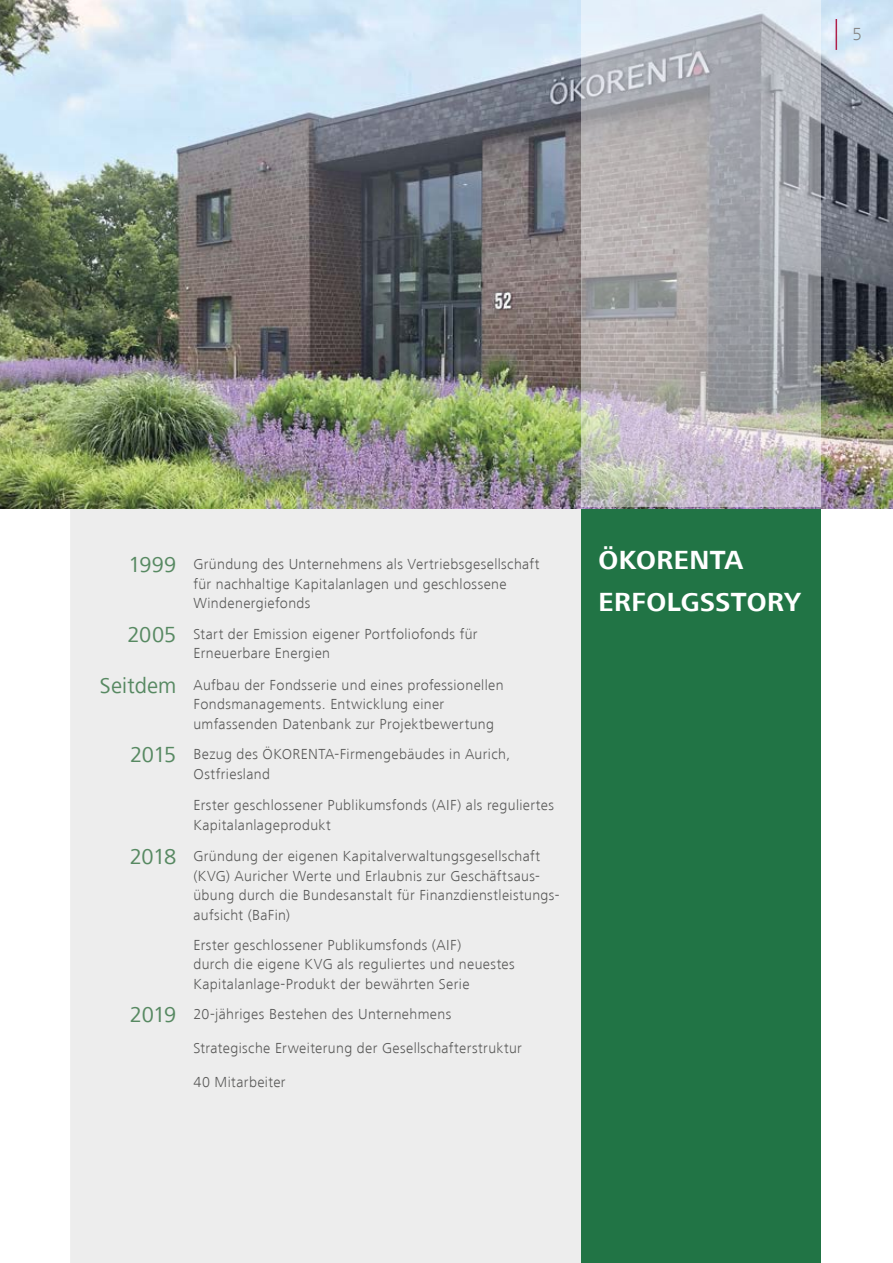
<style>
.page{position:relative;width:893px;height:1263px;background:#fff}
.page>*{position:absolute;margin:0;border:0;box-sizing:border-box;transform-origin:0 0}
.t1{font:700 27px/42px "Frutiger Next LT";letter-spacing:.015em;color:#fff}
.t2{font:300 18px "Frutiger Next LT";color:#878787}
.t3{font:300 15px/19.5px "Frutiger Next LT";letter-spacing:.025em;color:#575756}
.s1{font-weight:400;font-size:22.5px;color:#578962}
</style>
<div class="page">
<div style="left:70px;top:508px;width:511px;height:755px;background:#ededed"></div>
<div style="left:581px;top:507px;width:240px;height:756px;background:#217445"></div>
<img style="left:0;top:0;width:893px;height:508px">
<svg style="left:581px;top:0;width:240px;height:507px;background:#b4b3b7"></svg>
<hr style="left:836px;top:19px;width:1px;height:31px;background:#af1f4a">
<p class="t2" style="left:852px;top:24px;width:11px">5</p>
<p class="t3" style="left:193px;top:555px;width:348px;text-indent:-65px"><span class="s1">1999</span> Gründung des Unternehmens als Vertriebsgesellschaft für nachhaltige Kapitalanlagen und geschlossene<br>Windenergiefonds</p>
<p class="t3" style="left:193px;top:624px;width:286px;text-indent:-66px"><span class="s1">2005</span> Start der Emission eigener Portfoliofonds für<br>Erneuerbare Energien</p>
<p class="t3" style="left:193px;top:675px;width:312px;text-indent:-94px"><span class="s1">Seitdem</span> Aufbau der Fondsserie und eines professionellen<br>Fondsmanagements. Entwicklung einer umfassenden Datenbank zur Projektbewertung</p>
<p class="t3" style="left:193px;top:744px;width:318px;text-indent:-63px"><span class="s1">2015</span> Bezug des ÖKORENTA-Firmengebäudes in Aurich,<br>Ostfriesland</p>
<p class="t3" style="left:193px;top:795px;width:362px">Erster geschlossener Publikumsfonds (AIF) als reguliertes<br>Kapitalanlageprodukt</p>
<p class="t3" style="left:193px;top:846px;width:367px;text-indent:-64px"><span class="s1">2018</span> Gründung der eigenen Kapitalverwaltungsgesellschaft (KVG) Auricher Werte und Erlaubnis zur Geschäftsaus&shy;übung durch die Bundesanstalt für Finanzdienstleistungs&shy;aufsicht (BaFin)</p>
<p class="t3" style="left:193px;top:935px;width:323px">Erster geschlossener Publikumsfonds (AIF)<br>durch die eigene KVG als reguliertes und neuestes<br>Kapitalanlage-Produkt der bewährten Serie</p>
<p class="t3" style="left:130px;top:1004px;width:323px"><span class="s1">2019</span> 20-jähriges Bestehen des Unternehmens</p>
<p class="t3" style="left:193px;top:1038px;width:330px">Strategische Erweiterung der Gesellschafterstruktur</p>
<p class="t3" style="left:193px;top:1072px;width:94px">40 Mitarbeiter</p>
<h1 class="t1" style="left:598px;top:539px;width:204px">ÖKORENTA<br>ERFOLGSSTORY</h1>
</div>
